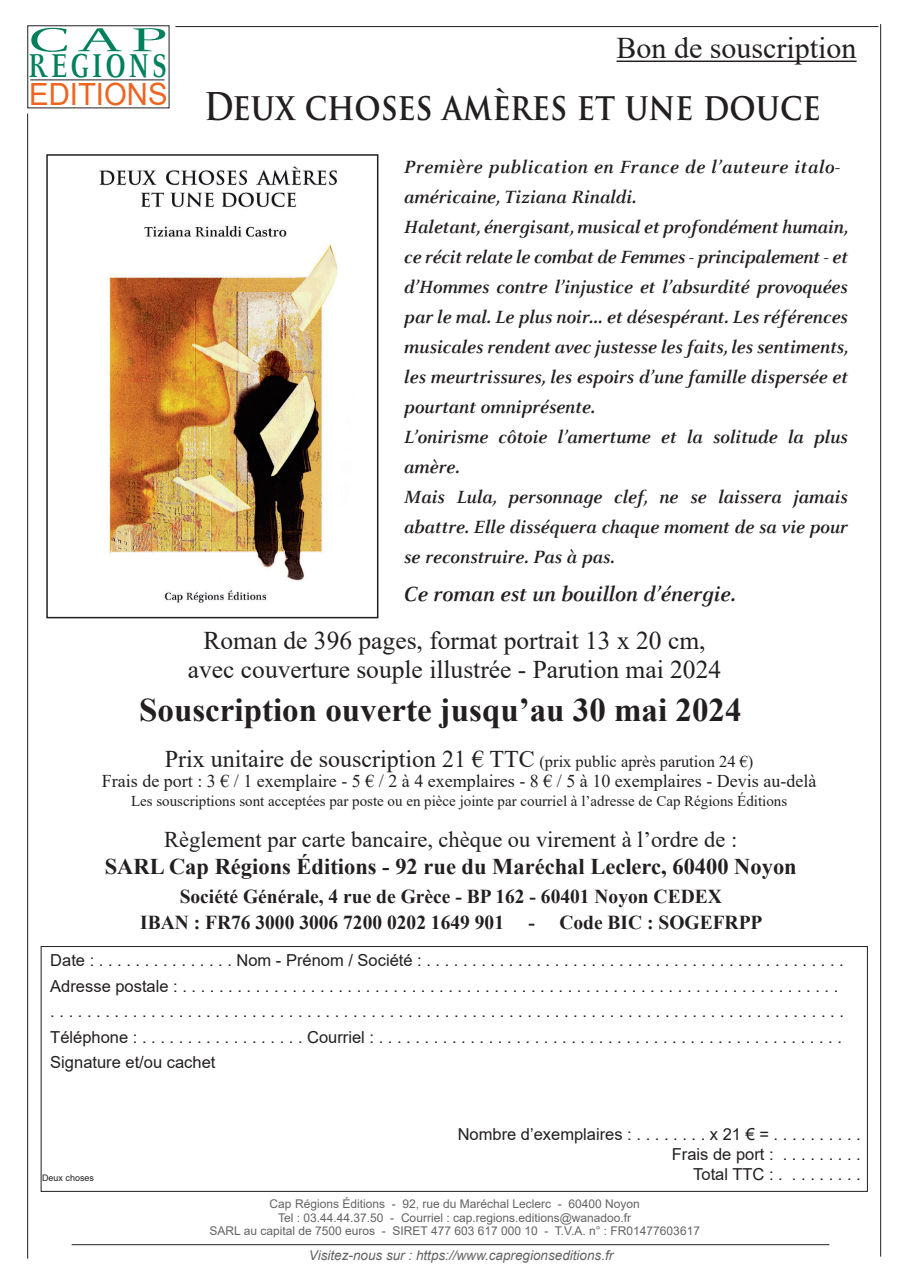
<style>
.page{position:relative;width:910px;height:1280px;background:#fff}
.page>*{position:absolute;margin:0;border:0;box-sizing:border-box;transform-origin:0 0}
.t1{font:700 37.2px "Trajan Pro";color:#231f20;scale:.85 1}
.t2{font:36.6px "Celeste OT";color:#00815b;scale:1.9 1}
.t3{font:700 36.45px "Celeste OT";letter-spacing:.1em;color:#00815b;scale:.79 1}
.t4{font:700 33px "Times New Roman";color:#231f20}
.t5{font:30px "Times New Roman";color:#231f20}
.t6{font:25.5px/28.5px "Times New Roman";color:#231f20;text-align:center}
.t7{font:24px "Times New Roman";color:#231f20}
.t8{font:700 22.5px "Times New Roman";color:#231f20}
.t9{font:22.5px "Times New Roman";color:#231f20}
.t10{font:italic 700 22.5px "Celeste OT";color:#231f20}
.t11{font:700 19.65px/25.5px "Times New Roman";color:#231f20;text-align:center}
.t12{font:italic 700 19.5px/30px "Celeste OT";color:#231f20}
.t13{font:18px "Times New Roman";color:#231f20}
.t14{font:16.5px/25.5px "Arial";color:#231f20}
.t15{font:15px "Times New Roman";color:#231f20}
.t16{font:italic 13.5px "Arial";color:#636366}
.t17{font:12px/13.5px "Arial";color:#636366;text-align:center}
.t18{font:9px "Arial";color:#231f20}
.s1{font-size:16.5px}
</style>
<div class="page">
<hr style="left:617px;top:61px;width:240px;height:1px;background:#231f20">
<hr style="left:175px;top:26px;width:703px;height:1px;background:#231f20">
<hr style="left:27px;top:114px;width:1px;height:1145px;background:#231f20">
<hr style="left:880px;top:24px;width:1px;height:1232px;background:#231f20">
<hr style="left:30px;top:80px;width:135px;height:1px;background:#231f20">
<div style="left:41px;top:946px;width:827px;height:246px;border:1px solid #231f20"></div>
<hr style="left:72px;top:1244px;width:757px;height:1px;background:#231f20">
<img style="left:99px;top:166px;width:239px;height:437px">
<div style="left:46px;top:154px;width:332px;height:464px;border:2px solid #231f20"></div>
<h2 class="t2" style="left:28px;top:20px;width:75px">CAP</h2>
<h3 class="t5" style="left:617px;top:27px;width:241px">Bon de souscription</h3>
<h3 class="t3" style="left:28px;top:45px;width:177px">REGIONS</h3>
<h1 class="t1" style="left:29px;top:83px;width:933px"><sup>EDITIONS</sup> Deux choses amères et une douce</h1>
<p class="t12" style="left:404px;top:152px;width:446px">Première publication en France de l’auteure italo&shy;américaine, Tiziana Rinaldi.<br>Haletant, énergisant, musical et profondément humain, ce récit relate le combat de Femmes - principalement - et d’Hommes contre l’injustice et l’absurdité provoquées par le mal. Le plus noir… et désespérant. Les références musicales rendent avec justesse les faits, les sentiments, les meurtrissures, les espoirs d’une famille dispersée et pourtant omniprésente.<br>L’onirisme côtoie l’amertume et la solitude la plus amère.<br>Mais Lula, personnage clef, ne se laissera jamais abattre. Elle disséquera chaque moment de sa vie pour se reconstruire. Pas à pas.</p>
<p class="t10" style="left:404px;top:581px;width:333px">Ce roman est un bouillon d’énergie.</p>
<h3 class="t6" style="left:188px;top:626px;width:535px">Roman de 396 pages, format portrait 13 x 20 cm, avec couverture souple illustrée - Parution mai 2024</h3>
<h3 class="t4" style="left:139px;top:686px;width:604px">Souscription ouverte jusqu’au 30 mai 2024</h3>
<p class="t7" style="left:165px;top:742px;width:590px">Prix unitaire de souscription 21 € TTC <span class="s1">(prix public après parution 24 €)</span></p>
<p class="t13" style="left:102px;top:768px;width:716px">Frais de port : 3 € / 1 exemplaire - 5 € / 2 à 4 exemplaires - 8 € / 5 à 10 exemplaires - Devis au-delà</p>
<p class="t15" style="left:131px;top:791px;width:658px">Les souscriptions sont acceptées par poste ou en pièce jointe par courriel à l’adresse de Cap Régions Éditions</p>
<p class="t9" style="left:164px;top:823px;width:574px">Règlement par carte bancaire, chèque ou virement à l’ordre de :</p>
<p class="t8" style="left:105px;top:850px;width:694px">SARL Cap Régions Éditions - 92 rue du Maréchal Leclerc, 60400 Noyon</p>
<p class="t11" style="left:140px;top:883px;width:624px">Société Générale, 4 rue de Grèce - BP 162 - 60401 Noyon CEDEX<br>IBAN : FR76 3000 3006 7200 0202 1649 901 - Code BIC : SOGEFRPP</p>
<p class="t14" style="left:50px;top:948px;width:795px">Date : . . . . . . . . . . . . . . . Nom - Prénom / Société : . . . . . . . . . . . . . . . . . . . . . . . . . . . . . . . . . . . . . . . . . . . . . .<br>Adresse postale : . . . . . . . . . . . . . . . . . . . . . . . . . . . . . . . . . . . . . . . . . . . . . . . . . . . . . . . . . . . . . . . . . . . . . . . . . . . . . . . . . . . . . . . . . . . . . . . . . . . . . . . . . . . . . . . . . . . . . . . . . . . . . . . . . . . . . . . . . . . . . . . . . . . . . . . . . . . . . . .<br>Téléphone : . . . . . . . . . . . . . . . . . . Courriel : . . . . . . . . . . . . . . . . . . . . . . . . . . . . . . . . . . . . . . . . . . . . . . . . . . .<br>Signature et/ou cachet</p>
<p class="t14" style="left:458px;top:1124px;width:405px;line-height:19.8px;text-align:right">Nombre d’exemplaires : . . . . . . . . x 21 € = . . . . . . . . . .<br>Frais de port : . . . . . . . . .</p>
<p class="t18" style="left:42px;top:1172px;width:54px">Deux choses</p>
<p class="t14" style="left:693px;top:1161px;width:169px">Total TTC : . . . . . . . . .</p>
<p class="t17" style="left:210px;top:1197px;width:492px">Cap Régions Éditions - 92, rue du Maréchal Leclerc - 60400 Noyon<br>Tel : 03.44.44.37.50 - Courriel : cap.regions.editions@wanadoo.fr<br>SARL au capital de 7500 euros - SIRET 477 603 617 000 10 - T.V.A. n° : FR01477603617</p>
<p class="t16" style="left:309px;top:1247px;width:306px">Visitez-nous sur : https://www.capregionseditions.fr</p>
</div>
